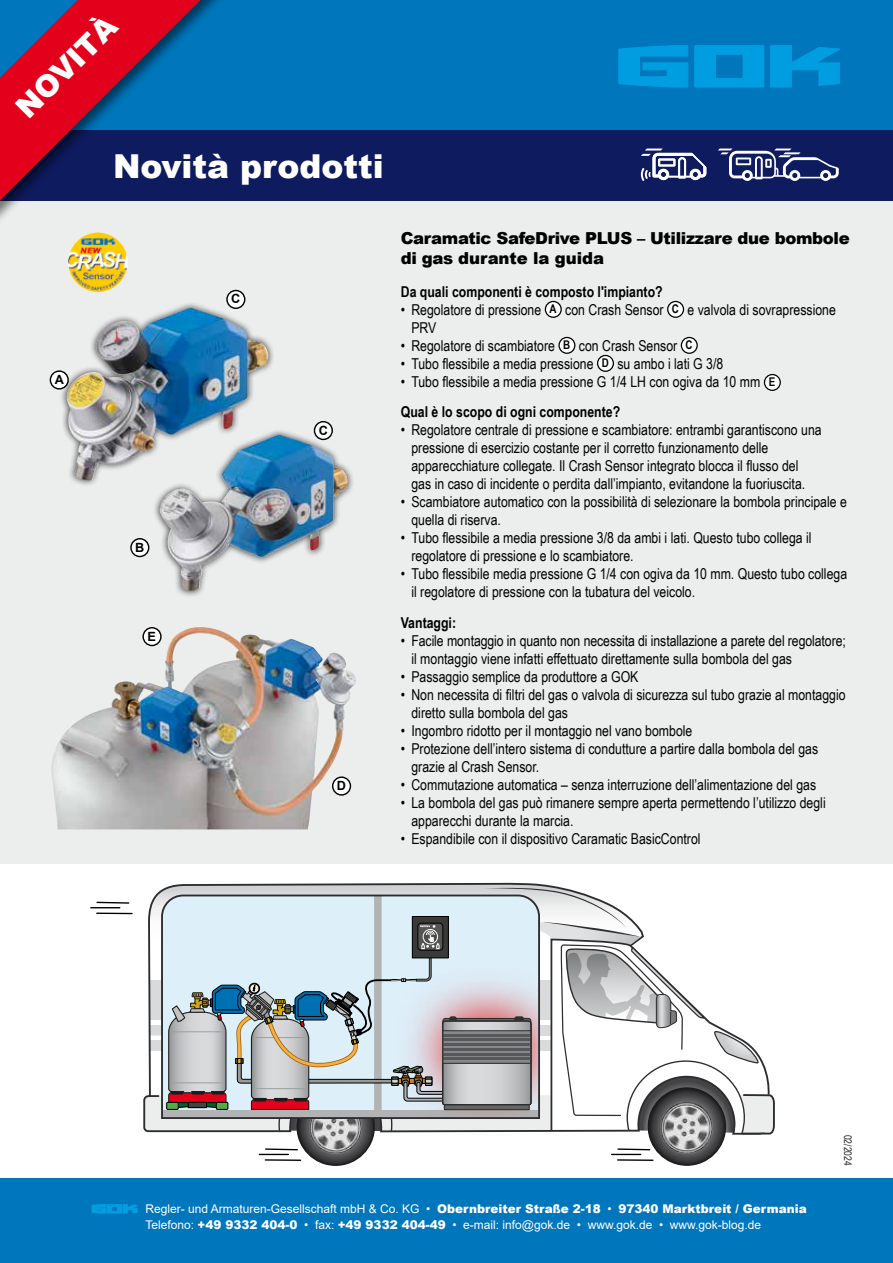
<style>
.page{position:relative;width:893px;height:1263px;background:#fff}
.page>*{position:absolute;margin:0;border:0;box-sizing:border-box;transform-origin:0 0}
.t1{font:900 33px "Arial";color:#fff}
.t2{font:900 30px "Arial";color:#fff}
.t3{font:900 16.5px/19.8px "Arial";letter-spacing:-.02em;color:#000}
.t4{font:15px/18px "Arial Narrow";color:#000}
.t5{font:700 15px "Arial Narrow";color:#000}
.t6{font:700 12.75px "Arial";color:#000}
.t7{font:12px/15.3px "Arial";color:#fff}
.t8{font:10.5px "Arial Narrow";color:#282829}
.s1{font-weight:700;font-size:12px}
.s2{font-weight:700}
.s3{font-weight:900}
</style>
<div class="page">
<div style="left:0;top:0;width:893px;height:208px;background:#0076bd"></div>
<div style="left:0;top:198px;width:893px;height:666px;background:#eceded"></div>
<div style="left:0;top:1178px;width:893px;height:85px;background:#0076bd"></div>
<div style="left:0;top:130px;width:893px;height:70px;background:#0f1b5f"></div>
<div style="left:0;top:0;width:232px;height:226px;background:#000;opacity:.5"></div>
<svg style="left:0;top:0;width:218px;height:211px"></svg>
<svg style="left:770px;top:46px;width:70px;height:41px"></svg>
<svg style="left:619px;top:45px;width:69px;height:42px"></svg>
<svg style="left:694px;top:45px;width:70px;height:42px"></svg>
<svg style="left:92px;top:1204px;width:45px;height:9px"></svg>
<svg style="left:641px;top:149px;width:65px;height:32px"></svg>
<svg style="left:718px;top:149px;width:121px;height:32px"></svg>
<svg style="left:545px;top:301px;width:16px;height:16px"></svg>
<div style="left:545px;top:301px;width:17px;height:17px;border:1px solid #000;border-radius:50%"></div>
<div style="left:668px;top:301px;width:15px;height:16px;background:#fff;border-radius:50%"></div>
<div style="left:667px;top:301px;width:17px;height:17px;border:1px solid #000;border-radius:50%"></div>
<svg style="left:559px;top:337px;width:16px;height:16px"></svg>
<div style="left:558px;top:337px;width:17px;height:17px;border:1px solid #000;border-radius:50%"></div>
<svg style="left:681px;top:337px;width:16px;height:16px"></svg>
<div style="left:681px;top:337px;width:17px;height:17px;border:1px solid #000;border-radius:50%"></div>
<div style="left:598px;top:355px;width:15px;height:16px;background:#fff;border-radius:50%"></div>
<div style="left:597px;top:355px;width:17px;height:17px;border:1px solid #000;border-radius:50%"></div>
<div style="left:764px;top:375px;width:16px;height:15px;background:#fff;border-radius:50%"></div>
<div style="left:764px;top:374px;width:17px;height:17px;border:1px solid #000;border-radius:50%"></div>
<img style="left:260px;top:1136px;width:114px;height:30px">
<svg style="left:259px;top:1148px;width:40px;height:7px"></svg>
<hr style="left:265px;top:1159px;width:36px;height:2px;background:#000">
<svg style="left:143px;top:883px;width:420px;height:253px"></svg>
<svg style="left:91px;top:901px;width:39px;height:7px"></svg>
<hr style="left:97px;top:912px;width:35px;height:2px;background:#000">
<img style="left:612px;top:1135px;width:114px;height:31px">
<svg style="left:144px;top:888px;width:631px;height:247px"></svg>
<div style="left:60px;top:301px;width:215px;height:187px;background:#000;opacity:.75"></div>
<img style="left:96px;top:308px;width:94px;height:37px">
<svg style="left:50px;top:371px;width:18px;height:18px"></svg>
<div style="left:50px;top:370px;width:19px;height:20px;border:1px solid #000;border-radius:50%"></div>
<div style="left:227px;top:290px;width:18px;height:18px;background:#fff;border-radius:50%"></div>
<div style="left:226px;top:290px;width:19px;height:19px;border:1px solid #000;border-radius:50%"></div>
<div style="left:153px;top:428px;width:202px;height:169px;background:#000;opacity:.75"></div>
<img style="left:160px;top:435px;width:117px;height:156px">
<div style="left:314px;top:422px;width:18px;height:17px;background:#fff;border-radius:50%"></div>
<div style="left:314px;top:421px;width:19px;height:19px;border:1px solid #000;border-radius:50%"></div>
<div style="left:131px;top:539px;width:18px;height:17px;background:#fff;border-radius:50%"></div>
<div style="left:130px;top:538px;width:19px;height:19px;border:1px solid #000;border-radius:50%"></div>
<img style="left:51px;top:629px;width:305px;height:200px">
<div style="left:143px;top:628px;width:18px;height:17px;background:#fff;border-radius:50%"></div>
<div style="left:142px;top:627px;width:20px;height:19px;border:1px solid #000;border-radius:50%"></div>
<div style="left:333px;top:777px;width:17px;height:18px;background:#fff;border-radius:50%"></div>
<div style="left:332px;top:776px;width:19px;height:20px;border:1px solid #000;border-radius:50%"></div>
<img style="left:68px;top:232px;width:60px;height:60px;border-radius:29px">
<h2 class="t2" style="left:6px;top:97px;width:130px;rotate:-45deg">NOVITÀ</h2>
<p class="t6" style="left:55px;top:370px;width:11px">A</p>
<h1 class="t1" style="left:113px;top:142px;width:272px">Novità prodotti</h1>
<p class="t6" style="left:231px;top:290px;width:11px">C</p>
<p class="t6" style="left:135px;top:538px;width:11px">B</p>
<p class="t6" style="left:147px;top:627px;width:10px">E</p>
<p class="t6" style="left:319px;top:421px;width:11px">C</p>
<p class="t6" style="left:337px;top:777px;width:11px">D</p>
<p class="t3" style="left:401px;top:228px;width:450px">Caramatic SafeDrive PLUS – Utilizzare due bombole di gas durante la guida</p>
<p class="t5" style="left:401px;top:280px;width:263px">Da quali componenti è composto l'impianto?</p>
<p class="t4" style="left:411px;top:300px;width:426px;text-indent:-11px">• Regolatore di pressione <span class="s1">A</span> con Crash Sensor <span class="s1">C</span> e valvola di sovrapressione<br>PRV</p>
<p class="t4" style="left:401px;top:336px;width:293px">• Regolatore di scambiatore <span class="s1">B</span> con Crash Sensor <span class="s1">C</span></p>
<p class="t4" style="left:401px;top:354px;width:324px">• Tubo flessibile a media pressione <span class="s1">D</span> su ambo i lati G 3/8</p>
<p class="t4" style="left:401px;top:365px;width:376px;line-height:30.8px">• Tubo flessibile a media pressione G 1/4 LH con ogiva da 10 mm <span class="s1">E<br></span><span class="s2">Qual è lo scopo di ogni componente?</span></p>
<p class="t4" style="left:411px;top:421px;width:412px;text-indent:-11px">• Regolatore centrale di pressione e scambiatore: entrambi garantiscono una pressione di esercizio costante per il corretto funzionamento delle apparecchiature collegate. Il Crash Sensor integrato blocca il flusso del gas in caso di incidente o perdita dall’impianto, evitandone la fuoriuscita.</p>
<p class="t4" style="left:411px;top:493px;width:437px;text-indent:-11px">• Scambiatore automatico con la possibilità di selezionare la bombola principale e quella di riserva.</p>
<p class="t4" style="left:411px;top:529px;width:402px;text-indent:-11px">• Tubo flessibile a media pressione 3/8 da ambi i lati. Questo tubo collega il regolatore di pressione e lo scambiatore.</p>
<p class="t4" style="left:411px;top:565px;width:437px;text-indent:-11px">• Tubo flessibile media pressione G 1/4 con ogiva da 10 mm. Questo tubo collega il regolatore di pressione con la tubatura del veicolo.</p>
<p class="t5" style="left:401px;top:612px;width:57px">Vantaggi:</p>
<p class="t4" style="left:411px;top:631px;width:436px;text-indent:-11px">• Facile montaggio in quanto non necessita di installazione a parete del regolatore; il montaggio viene infatti effettuato direttamente sulla bombola del gas</p>
<p class="t4" style="left:401px;top:667px;width:239px">• Passaggio semplice da produttore a GOK</p>
<p class="t4" style="left:411px;top:685px;width:436px;text-indent:-11px">• Non necessita di filtri del gas o valvola di sicurezza sul tubo grazie al montaggio diretto sulla bombola del gas</p>
<p class="t4" style="left:401px;top:721px;width:293px">• Ingombro ridotto per il montaggio nel vano bombole</p>
<p class="t4" style="left:411px;top:739px;width:408px;text-indent:-11px">• Protezione dell’intero sistema di condutture a partire dalla bombola del gas grazie al Crash Sensor.</p>
<p class="t4" style="left:401px;top:775px;width:417px">• Commutazione automatica – senza interruzione dell’alimentazione del gas</p>
<p class="t4" style="left:411px;top:793px;width:416px;text-indent:-11px">• La bombola del gas può rimanere sempre aperta permettendo l’utilizzo degli apparecchi durante la marcia.</p>
<p class="t4" style="left:401px;top:829px;width:301px">• Espandibile con il dispositivo Caramatic BasicControl</p>
<p class="t7" style="left:145px;top:1201px;width:663px">Regler- und Armaturen-Gesellschaft mbH &amp; Co. KG • <span class="s3">Obernbreiter Straße 2-18</span> • <span class="s3">97340 Marktbreit / Germania<br></span>Telefono: <span class="s3">+49 9332 404-0</span> • fax: <span class="s3">+49 9332 404-49</span> • e-mail: info@gok.de • www.gok.de • www.gok-blog.de</p>
<p class="t8" style="left:855px;top:1135px;width:33px;rotate:90deg">02/2024</p>
</div>
